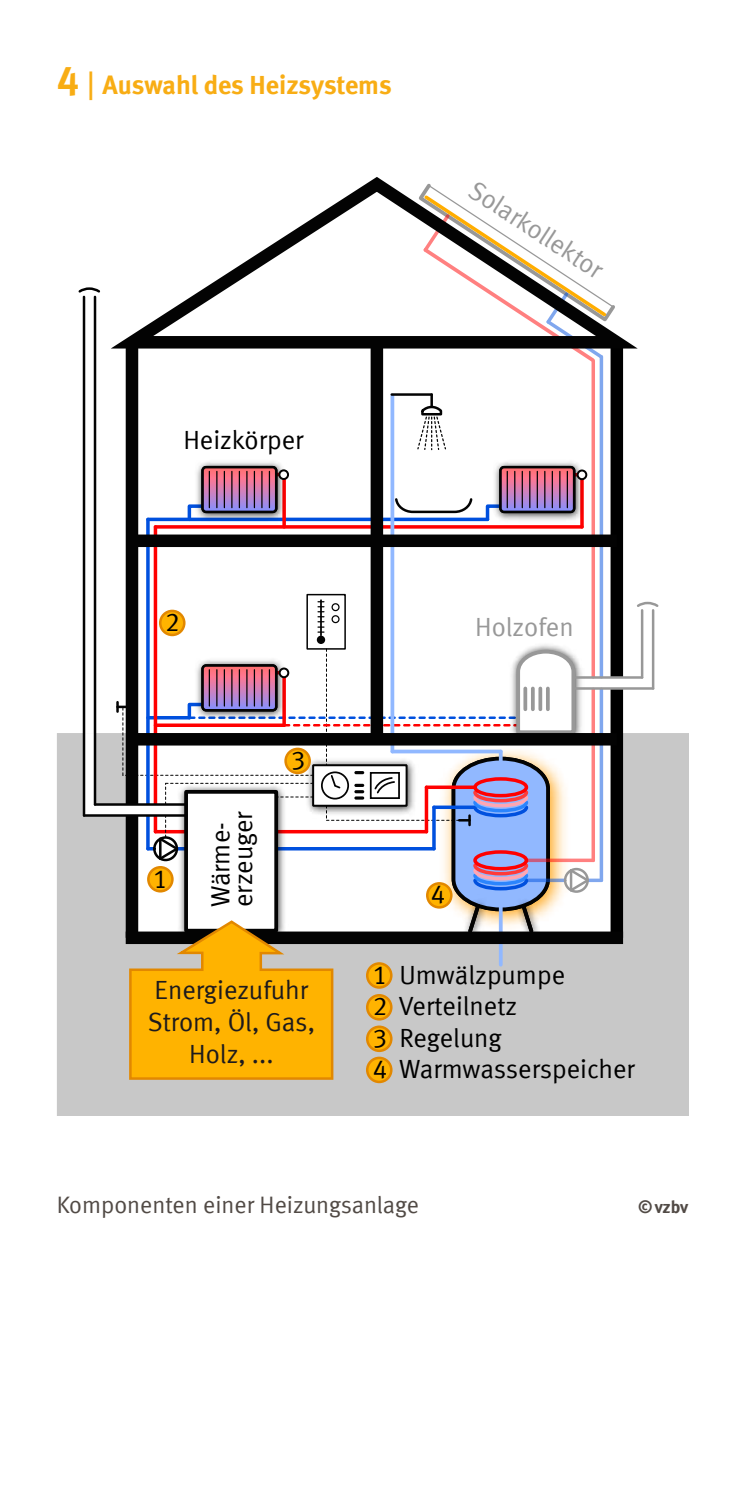
<style>
.page{position:relative;width:745px;height:1489px;background:#fff}
.page>*{position:absolute;margin:0;border:0;box-sizing:border-box;transform-origin:0 0}
.t1{font:26.25px/31.5px "VZ Meta LF";color:#000}
.t2{font:26.25px/31.5px "VZ Meta LF";color:#1d1a1d;text-align:center}
.t3{font:700 26.25px "VZ Meta LF";color:#f8ad14}
.t4{font:26.25px "VZ Meta LF";color:#989898}
.t5{font:23.75px "VZ Meta LF";color:#514a45}
.t6{font:700 17.5px "VZ Meta LF";color:#514a45}
.s1{font-size:40px}
.s2{font-size:30px}
</style>
<div class="page">
<div style="left:57px;top:733px;width:630px;height:382px;background:#c8c8c8"></div>
<div style="left:126px;top:341px;width:12px;height:596px;background:#030303"></div>
<div style="left:610px;top:345px;width:12px;height:332px;background:#000"></div>
<div style="left:610px;top:688px;width:12px;height:249px;background:#000"></div>
<svg style="left:417px;top:394px;width:29px;height:57px"></svg>
<div style="left:306px;top:594px;width:39px;height:55px;border:2px solid #030303"></div>
<hr style="left:320px;top:600px;width:1px;height:35px;background:#030303">
<svg style="left:318px;top:601px;width:6px;height:31px"></svg>
<div style="left:331px;top:603px;width:8px;height:8px;border:1px solid #030303;border-radius:50%"></div>
<div style="left:331px;top:615px;width:8px;height:8px;border:1px solid #030303;border-radius:50%"></div>
<div style="left:317px;top:636px;width:7px;height:7px;background:#030303;border-radius:50%"></div>
<div style="left:316px;top:635px;width:9px;height:9px;border:2px solid #030303;border-radius:50%"></div>
<hr style="left:640px;top:610px;width:3px;height:67px;background:#989898">
<hr style="left:651px;top:610px;width:3px;height:78px;background:#989898">
<svg style="left:590px;top:878px;width:11px;height:4px"></svg>
<hr style="left:599px;top:357px;width:3px;height:319px;background:#0050de">
<hr style="left:599px;top:689px;width:3px;height:191px;background:#0050de">
<hr style="left:591px;top:360px;width:3px;height:316px;background:#f00">
<hr style="left:591px;top:689px;width:3px;height:171px;background:#f00">
<svg style="left:146px;top:519px;width:4px;height:129px"></svg>
<svg style="left:148px;top:517px;width:335px;height:4px"></svg>
<hr style="left:154px;top:527px;width:3px;height:277px;background:#f00">
<hr style="left:155px;top:525px;width:426px;height:3px;background:#f00">
<div style="left:370px;top:540px;width:13px;height:199px;background:#030303"></div>
<hr style="left:573px;top:676px;width:68px;height:2px;background:#989898">
<hr style="left:94px;top:297px;width:2px;height:507px;background:#030303">
<hr style="left:83px;top:297px;width:2px;height:518px;background:#030303">
<svg style="left:78px;top:287px;width:11px;height:6px"></svg>
<hr style="left:573px;top:687px;width:79px;height:2px;background:#989898">
<img style="left:199px;top:461px;width:90px;height:64px">
<svg style="left:186px;top:467px;width:98px;height:56px;background:#bb92bc"></svg>
<div style="left:201px;top:466px;width:76px;height:47px;border:2px solid #030303;border-radius:4px"></div>
<hr style="left:238px;top:471px;width:2px;height:36px;background:#030303">
<hr style="left:246px;top:471px;width:1px;height:36px;background:#030303">
<hr style="left:261px;top:471px;width:1px;height:36px;background:#030303">
<hr style="left:268px;top:471px;width:2px;height:36px;background:#030303">
<hr style="left:223px;top:471px;width:2px;height:36px;background:#030303">
<hr style="left:216px;top:471px;width:1px;height:36px;background:#030303">
<hr style="left:208px;top:471px;width:2px;height:36px;background:#030303">
<hr style="left:231px;top:471px;width:1px;height:36px;background:#030303">
<hr style="left:253px;top:471px;width:2px;height:36px;background:#030303">
<div style="left:279px;top:470px;width:9px;height:9px;background:#fff;border-radius:50%"></div>
<div style="left:278px;top:469px;width:11px;height:11px;border:2px solid #030303;border-radius:50%"></div>
<hr style="left:580px;top:474px;width:3px;height:53px;background:#f00">
<img style="left:497px;top:461px;width:90px;height:64px">
<svg style="left:483px;top:467px;width:98px;height:56px"></svg>
<div style="left:499px;top:466px;width:76px;height:47px;border:2px solid #030303;border-radius:4px"></div>
<hr style="left:536px;top:471px;width:1px;height:36px;background:#030303">
<hr style="left:544px;top:471px;width:1px;height:36px;background:#030303">
<hr style="left:559px;top:471px;width:1px;height:36px;background:#030303">
<hr style="left:566px;top:471px;width:1px;height:36px;background:#030303">
<hr style="left:521px;top:471px;width:1px;height:36px;background:#030303">
<hr style="left:514px;top:471px;width:1px;height:36px;background:#030303">
<hr style="left:506px;top:471px;width:1px;height:36px;background:#030303">
<hr style="left:529px;top:471px;width:1px;height:36px;background:#030303">
<hr style="left:551px;top:471px;width:1px;height:36px;background:#030303">
<div style="left:577px;top:470px;width:9px;height:9px;background:#fff;border-radius:50%"></div>
<div style="left:576px;top:469px;width:11px;height:11px;border:2px solid #030303;border-radius:50%"></div>
<div style="left:370px;top:342px;width:13px;height:198px;background:#030303"></div>
<svg style="left:390px;top:395px;width:4px;height:253px"></svg>
<div style="left:132px;top:534px;width:484px;height:13px;background:#030303"></div>
<div style="left:132px;top:733px;width:484px;height:12px;background:#030303"></div>
<svg style="left:89px;top:177px;width:549px;height:178px"></svg>
<div style="left:132px;top:931px;width:484px;height:13px;background:#030303"></div>
<svg style="left:637px;top:601px;width:22px;height:6px"></svg>
<hr style="left:391px;top:393px;width:40px;height:3px;background:#030303">
<svg style="left:393px;top:496px;width:80px;height:18px"></svg>
<svg style="left:84px;top:648px;width:506px;height:432px"></svg>
<svg style="left:415px;top:180px;width:203px;height:185px"></svg>
<div style="left:148px;top:867px;width:24px;height:24px;background:#ffb300;border-radius:50%"></div>
<div style="left:147px;top:866px;width:26px;height:26px;border:2px solid #e28800;border-radius:50%"></div>
<div style="left:285px;top:748px;width:24px;height:25px;background:#ffb300;border-radius:50%"></div>
<div style="left:284px;top:747px;width:27px;height:27px;border:2px solid #e28800;border-radius:50%"></div>
<div style="left:160px;top:611px;width:24px;height:24px;background:#ffb300;border-radius:50%"></div>
<div style="left:159px;top:609px;width:26px;height:27px;border:2px solid #e28800;border-radius:50%"></div>
<div style="left:427px;top:883px;width:24px;height:24px;background:#ffb300;border-radius:50%"></div>
<div style="left:426px;top:882px;width:26px;height:26px;border:2px solid #e28800;border-radius:50%"></div>
<div style="left:367px;top:963px;width:24px;height:24px;background:#ffb300;border-radius:50%"></div>
<div style="left:366px;top:962px;width:26px;height:26px;border:2px solid #e28800;border-radius:50%"></div>
<div style="left:367px;top:1057px;width:24px;height:24px;background:#ffb300;border-radius:50%"></div>
<div style="left:366px;top:1056px;width:26px;height:27px;border:2px solid #e28800;border-radius:50%"></div>
<div style="left:367px;top:1026px;width:24px;height:24px;background:#ffb300;border-radius:50%"></div>
<div style="left:366px;top:1025px;width:26px;height:27px;border:2px solid #e28800;border-radius:50%"></div>
<div style="left:367px;top:995px;width:24px;height:24px;background:#ffb300;border-radius:50%"></div>
<div style="left:366px;top:993px;width:26px;height:27px;border:2px solid #e28800;border-radius:50%"></div>
<p class="t3" style="left:57px;top:69px;width:336px"><span class="s1">4</span> <span class="s2">|</span> Auswahl des Heizsystems</p>
<p class="t1" style="left:183px;top:424px;width:121px">Heizkörper</p>
<p class="t4" style="left:479px;top:175px;width:156px;rotate:33deg">Solarkollektor</p>
<p class="t1" style="left:165px;top:606px;width:16px">2</p>
<p class="t1" style="left:153px;top:862px;width:16px">1</p>
<p class="t1" style="left:209px;top:906px;width:98px;line-height:22.5px;rotate:-90deg">Wärme&shy;erzeuger</p>
<p class="t1" style="left:291px;top:743px;width:16px">3</p>
<p class="t4" style="left:475px;top:612px;width:100px">Holzofen</p>
<p class="t1" style="left:430px;top:878px;width:16px">4</p>
<p class="t2" style="left:148px;top:974px;width:169px">Energiezufuhr<br>Strom, Öl, Gas,<br>Holz, ...</p>
<p class="t1" style="left:372px;top:958px;width:263px">1 Umwälzpumpe<br>2 Verteilnetz<br>3 Regelung<br>4 Warmwasserspeicher</p>
<p class="t5" style="left:57px;top:1190px;width:363px">Komponenten einer Heizungsanlage</p>
<p class="t6" style="left:637px;top:1195px;width:52px">©vzbv</p>
</div>
